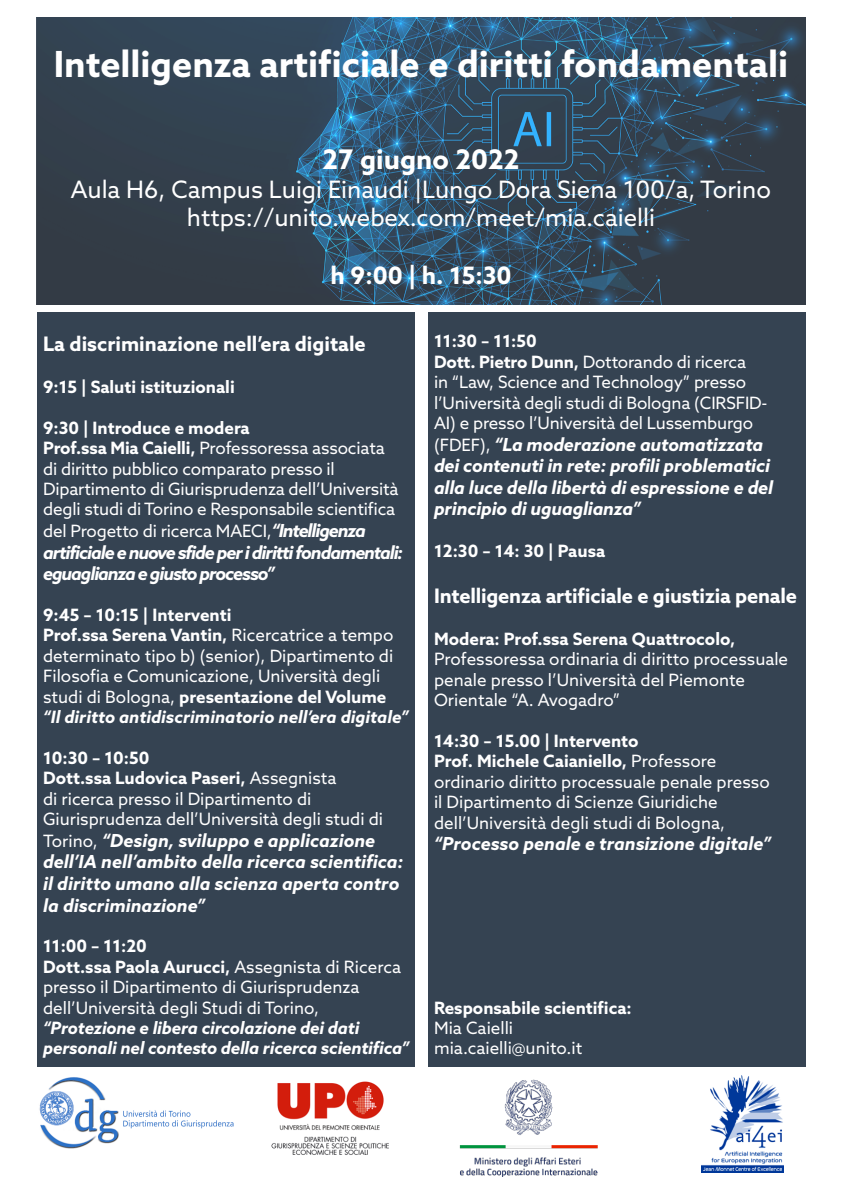
<style>
.page{position:relative;width:842px;height:1191px;background:#fff}
.page>*{position:absolute;margin:0;border:0;box-sizing:border-box;transform-origin:0 0}
.t1{font:700 36px "Azo Sans";color:#fff}
.t2{font:700 27px "Azo Sans";color:#fff}
.t3{font:24px/28.8px "Azo Sans";color:#fff;text-align:center}
.t4{font:700 24px "Azo Sans";color:#fff}
.t5{font:700 20px "Azo Sans";letter-spacing:-.01em;color:#fff}
.t6{font:italic 700 18px/21.6px "Azo Sans";letter-spacing:-.01em;color:#fff}
.t7{font:italic 700 18px/21.6px "Azo Sans";letter-spacing:-.06em;color:#fff}
.t8{font:17px/20.4px "Azo Sans";color:#fff}
.t9{font:700 17px "Azo Sans";color:#fff}
.t10{font:italic 700 17px/20.4px "Azo Sans";letter-spacing:-.01em;color:#fff}
.s1{font-weight:700}
.s2{font-weight:700;font-style:italic;font-size:18px}
.s3{font-weight:700;font-style:italic}
.s4{font-weight:400;font-style:normal;font-size:17px}
</style>
<div class="page">
<img style="left:36px;top:17px;width:770px;height:287px">
<div style="left:37px;top:313px;width:378px;height:754px;background:#354352"></div>
<img style="left:271px;top:1081px;width:118px;height:74px">
<img style="left:460px;top:1079px;width:137px;height:97px">
<img style="left:702px;top:1075px;width:81px;height:97px">
<div style="left:428px;top:313px;width:378px;height:754px;background:#354352"></div>
<img style="left:39px;top:1077px;width:195px;height:72px">
<h1 class="t1" style="left:54px;top:41px;width:736px">Intelligenza artificiale e diritti fondamentali</h1>
<h2 class="t2" style="left:323px;top:141px;width:198px">27 giugno 2022</h2>
<h3 class="t3" style="left:71px;top:174px;width:702px">Aula H6, Campus Luigi Einaudi |Lungo Dora Siena 100/a, Torino https://unito.webex.com/meet/mia.caielli</h3>
<h3 class="t4" style="left:330px;top:259px;width:182px">h 9:00 | h. 15:30</h3>
<p class="t5" style="left:43px;top:330px;width:324px">La discriminazione nell’era digitale</p>
<p class="t9" style="left:43px;top:375px;width:193px">9:15 | Saluti istituzionali</p>
<p class="t8" style="left:43px;top:417px;width:357px"><span class="s1">9:30 | Introduce e modera<br>Prof.ssa Mia Caielli,</span> Professoressa associata di diritto pubblico comparato presso il Dipartimento di Giurisprudenza dell’Università degli studi di Torino e Responsabile scientifica del Progetto di ricerca MAECI,<span class="s2">“Intelligenza</span></p>
<p class="t7" style="left:43px;top:541px;width:361px">artificiale e nuove sfide per i diritti fondamentali: eguaglianza e giusto processo”</p>
<p class="t8" style="left:43px;top:604px;width:367px"><span class="s1">9:45 – 10:15 | Interventi<br>Prof.ssa Serena Vantin,</span> Ricercatrice a tempo determinato tipo b) (senior), Dipartimento di Filosofia e Comunicazione, Università degli studi di Bologna, <span class="s1">presentazione del Volume<br></span><span class="s3">“Il diritto antidiscriminatorio nell’era digitale”</span></p>
<p class="t8" style="left:43px;top:747px;width:341px"><span class="s1">10:30 – 10:50<br>Dott.ssa Ludovica Paseri,</span> Assegnista<br>di ricerca presso il Dipartimento di Giurisprudenza dell’Università degli studi di</p>
<p class="t6" style="left:43px;top:829px;width:361px"><span class="s4">Torino,</span> “Design, sviluppo e applicazione dell’IA nell’ambito della ricerca scientifica: il diritto umano alla scienza aperta contro la discriminazione”</p>
<p class="t8" style="left:43px;top:935px;width:359px"><span class="s1">11:00 – 11:20<br>Dott.ssa Paola Aurucci,</span> Assegnista di Ricerca presso il Dipartimento di Giurisprudenza dell’Università degli Studi di Torino,</p>
<p class="t10" style="left:43px;top:1017px;width:368px">“Protezione e libera circolazione dei dati personali nel contesto della ricerca scientifica”</p>
<p class="t8" style="left:434px;top:331px;width:335px"><span class="s1">11:30 – 11:50<br>Dott. Pietro Dunn,</span> Dottorando di ricerca<br>in “Law, Science and Technology” presso l’Università degli studi di Bologna (CIRSFID-AI) e presso l’Università del Lussemburgo</p>
<p class="t6" style="left:434px;top:433px;width:340px"><span class="s4">(FDEF),</span> “La moderazione automatizzata dei contenuti in rete: profili problematici alla luce della libertà di espressione e del principio di uguaglianza”</p>
<p class="t9" style="left:434px;top:540px;width:173px">12:30 – 14: 30 | Pausa</p>
<p class="t5" style="left:434px;top:582px;width:364px">Intelligenza artificiale e giustizia penale</p>
<p class="t9" style="left:434px;top:627px;width:303px">Modera: Prof.ssa Serena Quattrocolo,</p>
<p class="t8" style="left:434px;top:649px;width:356px">Professoressa ordinaria di diritto processuale penale presso l’Università del Piemonte<br>Orientale “A. Avogadro”</p>
<p class="t8" style="left:434px;top:730px;width:337px"><span class="s1">14:30 – 15.00 | Intervento<br>Prof. Michele Caianiello,</span> Professore ordinario diritto processuale penale presso il Dipartimento di Scienze Giuridiche dell’Università degli studi di Bologna,</p>
<p class="t6" style="left:434px;top:832px;width:338px">“Processo penale e transizione digitale”</p>
<p class="t9" style="left:434px;top:996px;width:199px">Responsabile scientifica:</p>
<p class="t8" style="left:434px;top:1017px;width:150px">Mia Caielli mia.caielli@unito.it</p>
</div>
